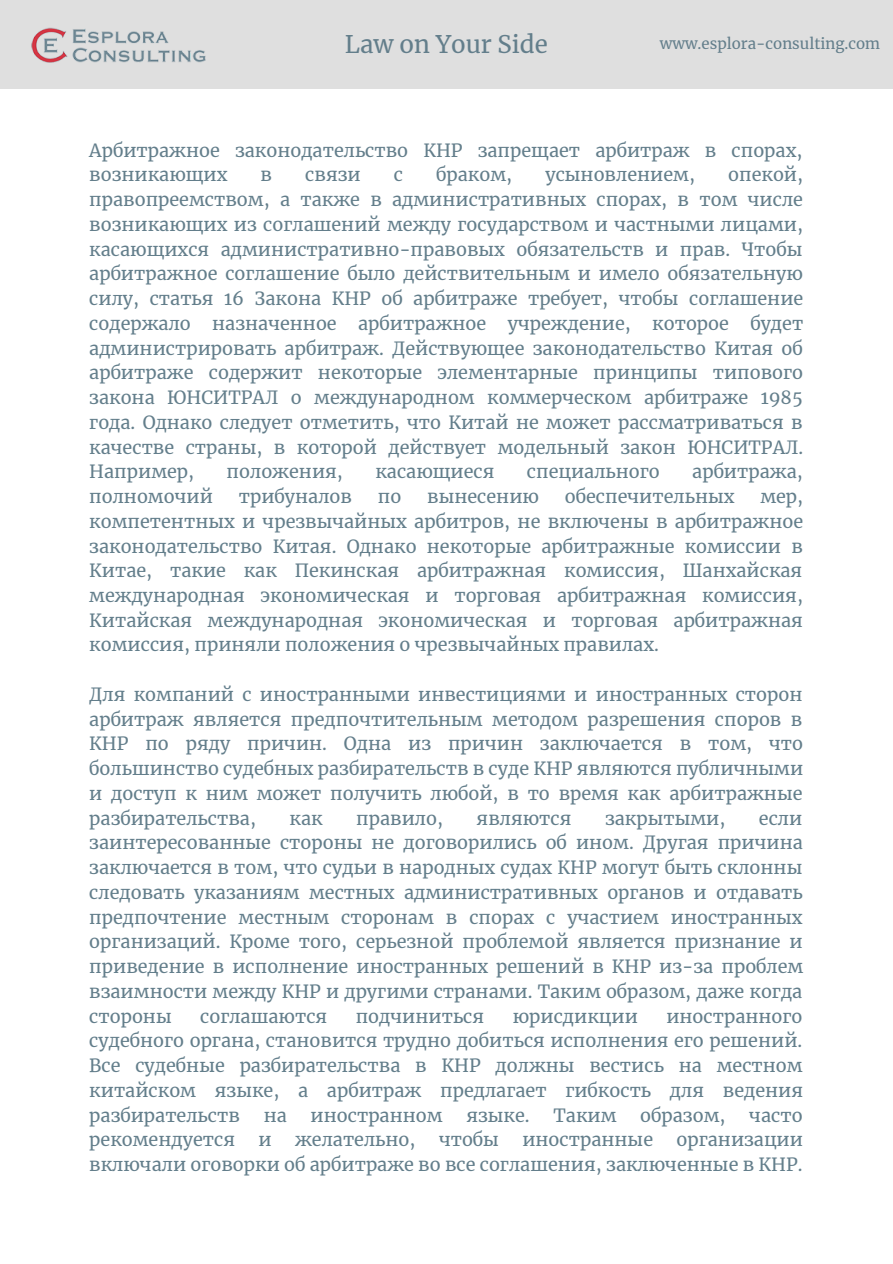
<style>
.page{position:relative;width:893px;height:1264px;background:#fff}
.page>*{position:absolute;margin:0;border:0;box-sizing:border-box;transform-origin:0 0}
.t1{font:24px "Merriweather";color:#637e8b}
.t2{font:18px/24.8px "Merriweather";color:#637e8b;text-align:justify}
.t3{font:15px "Merriweather";color:#637e8b}
</style>
<div class="page">
<div style="left:0;top:0;width:892px;height:89px;background:#dfdfdf"></div>
<img style="left:31px;top:27px;width:174px;height:35px">
<h1 class="t1" style="left:345px;top:30px;width:204px">Law on Your Side</h1>
<p class="t3" style="left:660px;top:35px;width:222px">www.esplora-consulting.com</p>
<p class="t2" style="left:89px;top:138px;width:714px">Арбитражное законодательство КНР запрещает арбитраж в спорах, возникающих</p>
<p class="t2" style="left:260px;top:163px;width:13px">в</p>
<p class="t2" style="left:305px;top:163px;width:57px">связи</p>
<p class="t2" style="left:394px;top:163px;width:11px">с</p>
<p class="t2" style="left:436px;top:163px;width:78px">браком,</p>
<p class="t2" style="left:545px;top:163px;width:151px">усыновлением,</p>
<p class="t2" style="left:89px;top:163px;width:715px;text-indent:639px">опекой, правопреемством, а также в административных спорах, в том числе возникающих из соглашений между государством и частными лицами, касающихся административно-правовых обязательств и прав. Чтобы арбитражное соглашение было действительным и имело обязательную силу, статья 16 Закона КНР об арбитраже требует, чтобы соглашение содержало назначенное арбитражное учреждение, которое будет администрировать арбитраж. Действующее законодательство Китая об арбитраже содержит некоторые элементарные принципы типового закона ЮНСИТРАЛ о международном коммерческом арбитраже 1985 года. Однако следует отметить, что Китай не может рассматриваться в качестве страны, в которой действует модельный закон ЮНСИТРАЛ.<br>Например,</p>
<p class="t2" style="left:227px;top:459px;width:118px">положения,</p>
<p class="t2" style="left:375px;top:459px;width:121px">касающиеся</p>
<p class="t2" style="left:527px;top:459px;width:134px">специального</p>
<p class="t2" style="left:692px;top:459px;width:112px">арбитража,</p>
<p class="t2" style="left:89px;top:484px;width:125px">полномочий</p>
<p class="t2" style="left:239px;top:484px;width:115px">трибуналов</p>
<p class="t2" style="left:378px;top:484px;width:25px">по</p>
<p class="t2" style="left:427px;top:484px;width:113px">вынесению</p>
<p class="t2" style="left:565px;top:484px;width:171px">обеспечительных</p>
<p class="t2" style="left:89px;top:484px;width:715px;text-indent:671px">мер, компетентных и чрезвычайных арбитров, не включены в арбитражное законодательство Китая. Однако некоторые арбитражные комиссии в Китае, такие как Пекинская арбитражная комиссия, Шанхайская международная экономическая и торговая арбитражная комиссия, Китайская международная экономическая и торговая арбитражная комиссия, приняли положения о чрезвычайных правилах.</p>
<p class="t2" style="left:89px;top:682px;width:715px">Для компаний с иностранными инвестициями и иностранных сторон арбитраж является предпочтительным методом разрешения споров в КНР по ряду причин. Одна из причин заключается в том, что большинство судебных разбирательств в суде КНР являются публичными и доступ к ним может получить любой, в то время как арбитражные разбирательства,</p>
<p class="t2" style="left:89px;top:805px;width:715px;text-indent:669px">если заинтересованные стороны не договорились об ином. Другая причина заключается в том, что судьи в народных судах КНР могут быть склонны следовать указаниям местных административных органов и отдавать предпочтение местным сторонам в спорах с участием иностранных организаций. Кроме того, серьезной проблемой является признание и приведение в исполнение иностранных решений в КНР из-за проблем взаимности между КНР и другими странами. Таким образом, даже когда стороны</p>
<p class="t2" style="left:289px;top:805px;width:35px">как</p>
<p class="t2" style="left:356px;top:805px;width:88px">правило,</p>
<p class="t2" style="left:476px;top:805px;width:96px">являются</p>
<p class="t2" style="left:605px;top:805px;width:122px">закрытыми,</p>
<p class="t2" style="left:89px;top:1003px;width:715px;text-indent:577px">иностранного судебного органа, становится трудно добиться исполнения его решений.<br>Все судебные разбирательства в КНР должны вестись на местном китайском языке, а арбитраж предлагает гибкость для ведения разбирательств</p>
<p class="t2" style="left:200px;top:1003px;width:129px">соглашаются</p>
<p class="t2" style="left:356px;top:1003px;width:130px">подчиниться</p>
<p class="t2" style="left:512px;top:1003px;width:127px">юрисдикции</p>
<p class="t2" style="left:264px;top:1102px;width:25px">на</p>
<p class="t2" style="left:310px;top:1102px;width:133px">иностранном</p>
<p class="t2" style="left:466px;top:1102px;width:65px">языке.</p>
<p class="t2" style="left:553px;top:1102px;width:65px">Таким</p>
<p class="t2" style="left:640px;top:1102px;width:87px">образом,</p>
<p class="t2" style="left:749px;top:1102px;width:55px">часто</p>
<p class="t2" style="left:89px;top:1127px;width:147px">рекомендуется</p>
<p class="t2" style="left:258px;top:1127px;width:15px">и</p>
<p class="t2" style="left:295px;top:1127px;width:122px">желательно,</p>
<p class="t2" style="left:439px;top:1127px;width:61px">чтобы</p>
<p class="t2" style="left:522px;top:1127px;width:132px">иностранные</p>
<p class="t2" style="left:89px;top:1127px;width:715px;text-align:right">организации<br>включали оговорки об арбитраже во все соглашения, заключенные в КНР.</p>
</div>
